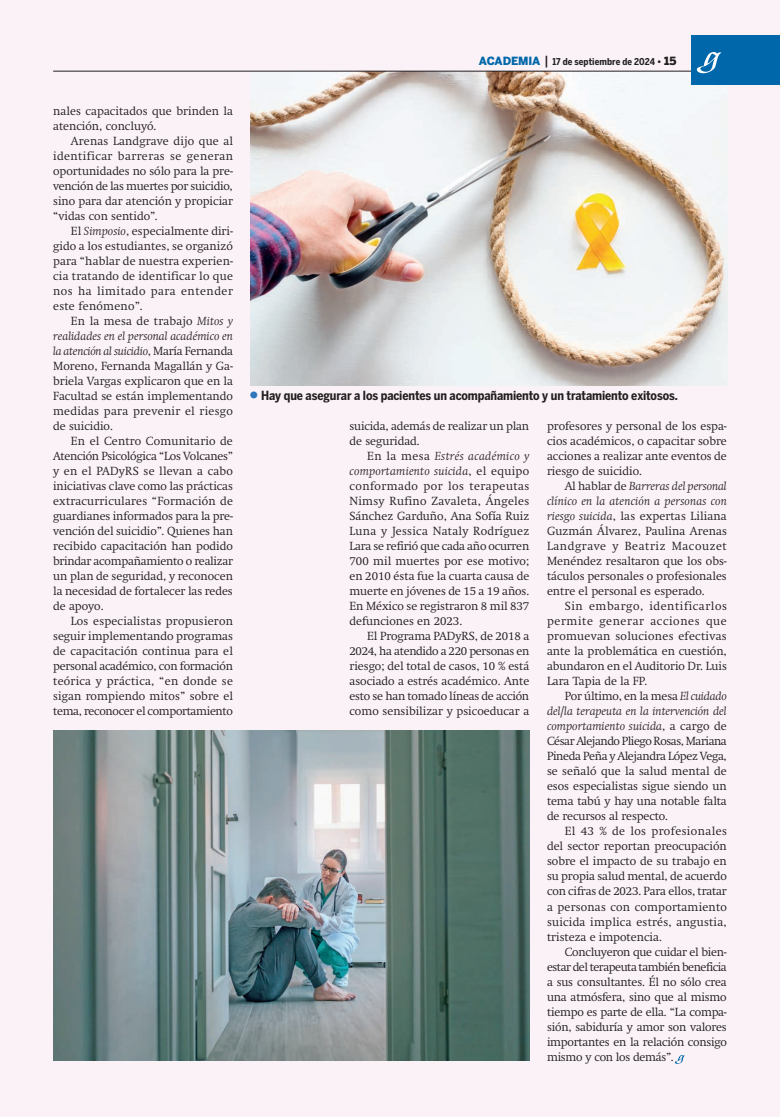
<style>
.page{position:relative;width:780px;height:1117px;background:#fff}
.page>*{position:absolute;margin:0;border:0;box-sizing:border-box;transform-origin:0 0}
.t1{font:700 12.5px "Benton Sans Cond";letter-spacing:-.01em;color:#231f20}
.t2{font:300 11.62px/15px "Swift";color:#231f20;text-align:justify}
.t3{font:700 9.38px "Benton Sans Cond";letter-spacing:.01em;color:#231f20}
.s1{font-style:italic}
.s2{font-family:"Benton Sans";font-weight:900;font-size:11.25px;color:#0067aa}
.s3{font-weight:500;font-size:12.5px}
.s4{font-family:"Benton Sans";font-weight:900}
.s5{font-family:"Benton Sans";font-weight:900;font-size:11.25px}
</style>
<div class="page">
<div style="left:0;top:0;width:779px;height:1116px;background:#faf2f7"></div>
<img style="left:53px;top:730px;width:476px;height:330px">
<img style="left:250px;top:72px;width:477px;height:313px">
<hr style="left:53px;top:71px;width:673px;height:1px;background:#231f20">
<div style="left:691px;top:35px;width:88px;height:50px;background:#0067aa"></div>
<svg style="left:696px;top:52px;width:26px;height:21px"></svg>
<svg style="left:674px;top:1055px;width:10px;height:8px"></svg>
<p class="t2" style="left:53px;top:103px;width:181px">nales capacitados que brinden la atención, concluyó.</p>
<p class="t2" style="left:53px;top:133px;width:181px;text-indent:18px">Arenas Landgrave dijo que al identificar barreras se generan oportunidades no sólo para la pre&shy;vención de las muertes por suicidio, sino para dar atención y propiciar “vidas con sentido”.</p>
<p class="t2" style="left:53px;top:223px;width:181px;text-indent:18px">El <span class="s1">Simposio</span>, especialmente diri&shy;gido a los estudiantes, se organizó para “hablar de nuestra experien&shy;cia tratando de identificar lo que nos ha limitado para entender este fenómeno”.</p>
<p class="t2" style="left:53px;top:313px;width:181px;text-indent:18px">En la mesa de trabajo <span class="s1">Mitos y realidades en el personal académico en la atención al suicidio</span>, María Fernanda Moreno, Fernanda Magallán y Ga&shy;briela Vargas explicaron que en la Facultad se están implementando medidas para prevenir el riesgo de suicidio.</p>
<p class="t2" style="left:53px;top:433px;width:181px;text-indent:18px">En el Centro Comunitario de Atención Psicológica “Los Volcanes” y en el PADyRS se llevan a cabo iniciativas clave como las prácticas extracurriculares “Formación de guardianes informados para la pre&shy;vención del suicidio”. Quienes han recibido capacitación han podido brindar acompañamiento o realizar un plan de seguridad, y reconocen la necesidad de fortalecer las redes de apoyo.</p>
<p class="t2" style="left:53px;top:613px;width:181px;text-indent:18px">Los especialistas propusieron seguir implementando programas de capacitación continua para el personal académico, con formación teórica y práctica, “en donde se sigan rompiendo mitos” sobre el tema, reconocer el comportamiento</p>
<p class="t3" style="left:479px;top:56px;width:199px"><span class="s2">ACADEMIA</span> <span class="s3">|</span> 17 de septiembre de 2024 <span class="s4">•</span> <span class="s5">15</span></p>
<p class="t1" style="left:261px;top:388px;width:418px">Hay que asegurar a los pacientes un acompañamiento y un tratamiento exitosos.</p>
<p class="t2" style="left:349px;top:418px;width:181px">suicida, además de realizar un plan de seguridad.</p>
<p class="t2" style="left:349px;top:448px;width:181px;text-indent:18px">En la mesa <span class="s1">Estrés académico y comportamiento suicida</span>, el equipo conformado por los terapeutas Nimsy Rufino Zavaleta, Ángeles Sánchez Garduño, Ana Sofía Ruiz Luna y Jessica Nataly Rodríguez Lara se refirió que cada año ocurren 700 mil muertes por ese motivo; en 2010 ésta fue la cuarta causa de muerte en jóvenes de 15 a 19 años.<br>En México se registraron 8 mil 837 defunciones en 2023.</p>
<p class="t2" style="left:349px;top:628px;width:181px;text-indent:18px">El Programa PADyRS, de 2018 a 2024, ha atendido a 220 personas en riesgo; del total de casos, 10 % está asociado a estrés académico. Ante esto se han tomado líneas de acción como sensibilizar y psicoeducar a</p>
<p class="t2" style="left:547px;top:418px;width:181px">profesores y personal de los espa&shy;cios académicos, o capacitar sobre acciones a realizar ante eventos de riesgo de suicidio.</p>
<p class="t2" style="left:547px;top:478px;width:181px;text-indent:18px">Al hablar de <span class="s1">Barreras del personal clínico en la atención a personas con riesgo suicida</span>, las expertas Liliana Guzmán Álvarez, Paulina Arenas Landgrave y Beatriz Macouzet Menéndez resaltaron que los obs&shy;táculos personales o profesionales entre el personal es esperado.</p>
<p class="t2" style="left:547px;top:598px;width:181px;text-indent:18px">Sin embargo, identificarlos permite generar acciones que promuevan soluciones efectivas ante la problemática en cuestión, abundaron en el Auditorio Dr. Luis Lara Tapia de la FP.</p>
<p class="t2" style="left:547px;top:688px;width:181px;text-indent:18px">Por último, en la mesa <span class="s1">El cuidado del/la terapeuta en la intervención del comportamiento suicida</span>, a cargo de César Alejando Pliego Rosas, Mariana Pineda Peña y Alejandra López Vega, se señaló que la salud mental de esos especialistas sigue siendo un tema tabú y hay una notable falta de recursos al respecto.</p>
<p class="t2" style="left:547px;top:823px;width:181px;text-indent:18px">El 43 % de los profesionales del sector reportan preocupación sobre el impacto de su trabajo en su propia salud mental, de acuerdo con cifras de 2023. Para ellos, tratar a personas con comportamiento suicida implica estrés, angustia, tristeza e impotencia.</p>
<p class="t2" style="left:547px;top:943px;width:181px;text-indent:18px">Concluyeron que cuidar el bien&shy;estar del terapeuta también beneficia a sus consultantes. Él no sólo crea una atmósfera, sino que al mismo tiempo es parte de ella. “La compa&shy;sión, sabiduría y amor son valores importantes en la relación consigo mismo y con los demás”.</p>
</div>
